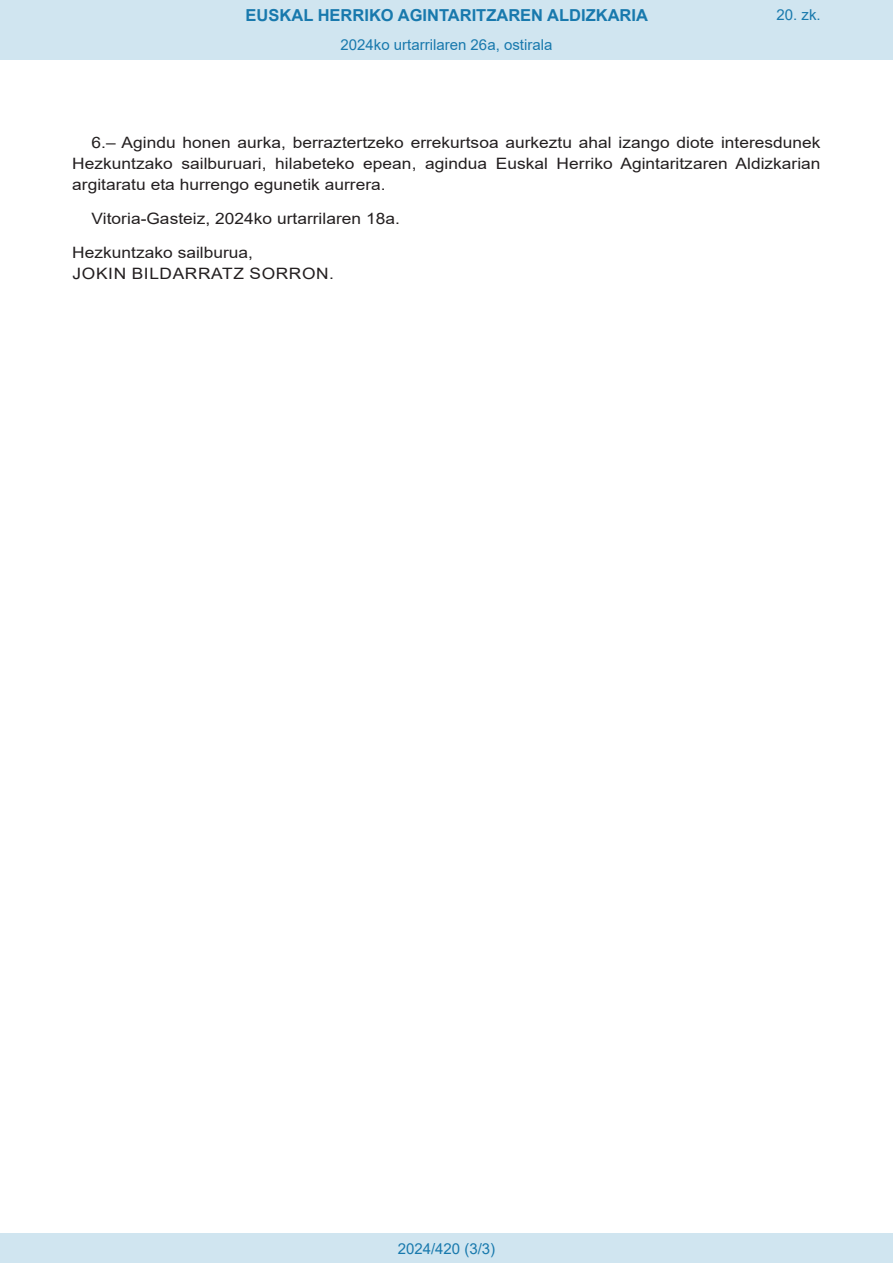
<style>
.page{position:relative;width:893px;height:1263px;background:#fff}
.page>*{position:absolute;margin:0;border:0;box-sizing:border-box;transform-origin:0 0}
.t1{font:700 16.5px "Arial";color:#1879ad}
.BOPVDetalle{font:15.6px/21px "Arial";color:#231f20;text-align:justify;scale:1.11 1}
.BOPVFirmaLugFec{font:15.6px "Arial";color:#231f20;scale:1.11 1}
.BOPVFirmaNombre{font:15.6px "Arial";letter-spacing:.035em;color:#231f20;scale:1.11 1}
.BOPVFirmaPuesto{font:15.6px "Arial";color:#231f20;scale:1.11 1}
.Paginacion_Centro{font:15px "Arial";color:#1879ad}
</style>
<div class="page">
<div style="left:0;top:0;width:893px;height:60px;background:#d0e5f0"></div>
<div style="left:0;top:1233px;width:893px;height:30px;background:#d0e5f0"></div>
<p class="t1" style="left:246px;top:3px;width:404px">EUSKAL HERRIKO AGINTARITZAREN ALDIZKARIA</p>
<p class="Paginacion_Centro" style="left:341px;top:35px;width:213px">2024ko urtarrilaren 26a, ostirala</p>
<p class="Paginacion_Centro" style="left:776px;top:5px;width:46px">20. zk.</p>
<p class="BOPVDetalle" style="left:72px;top:132px;width:676px;text-indent:19px">6.– Agindu honen aurka, berraztertzeko errekurtsoa aurkeztu ahal izango diote interesdunek Hezkuntzako sailburuari, hilabeteko epean, agindua Euskal Herriko Agintaritzaren Aldizkarian argitaratu eta hurrengo egunetik aurrera.</p>
<p class="BOPVFirmaLugFec" style="left:92px;top:208px;width:279px">Vitoria-Gasteiz, 2024ko urtarrilaren 18a.</p>
<p class="BOPVFirmaPuesto" style="left:72px;top:241px;width:164px">Hezkuntzako sailburua,</p>
<p class="BOPVFirmaNombre" style="left:73px;top:262px;width:237px">JOKIN BILDARRATZ SORRON.</p>
<p class="Paginacion_Centro" style="left:398px;top:1238px;width:99px">2024/420 (3/3)</p>
</div>
